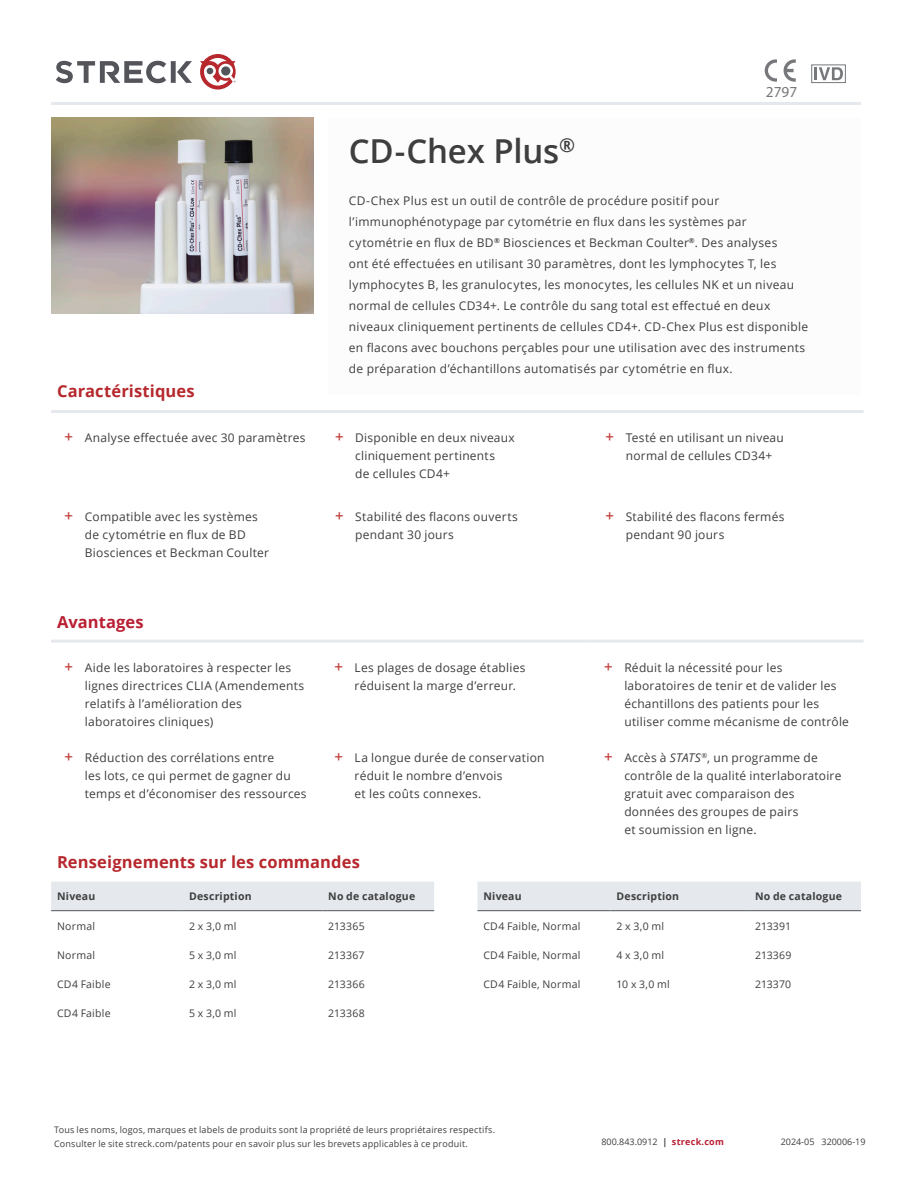
<style>
.page{position:relative;width:918px;height:1188px;background:#fff}
.page>*{position:absolute;margin:0;border:0;box-sizing:border-box;transform-origin:0 0}
.Product_Title{font:600 33px "Open Sans";letter-spacing:-.005em;color:#3e3e3f}
.Table_Header{font:700 16.5px "Open Sans";letter-spacing:.01em;color:#b6282d}
.Table_header{font:700 16.5px "Open Sans";letter-spacing:.005em;color:#b6282d}
.Table_Header-2{font:700 16.5px "Open Sans";color:#ba1f33}
.t1{font:15.3px "Myriad Pro";color:#76787b}
.Body_Copy{font:12px/18px "Open Sans";letter-spacing:.025em;color:#3e3e3f}
.Table_Copy{font:10.5px "Open Sans";letter-spacing:.02em;color:#3e3e3f}
.Table_subhead{font:700 10.5px "Open Sans";letter-spacing:.02em;color:#3e3e3f}
.Regulatory_-_left_align{font:9px "Open Sans";letter-spacing:.02em;color:#3e3e3f}
.Regulatory_-_left_align-2{font:9px "Open Sans";color:#3e3e3f}
.s1{font-weight:600;font-size:15px;color:#c24340}
.s2{font-style:italic}
.s3{font-weight:700}
.s4{font-weight:700;color:#ba1f33}
</style>
<div class="page">
<svg style="left:200px;top:54px;width:36px;height:36px"></svg>
<svg style="left:56px;top:61px;width:136px;height:22px"></svg>
<hr style="left:51px;top:102px;width:810px;height:3px;background:#e5e8ed">
<svg style="left:784px;top:59px;width:12px;height:23px"></svg>
<svg style="left:765px;top:59px;width:12px;height:23px"></svg>
<div style="left:811px;top:65px;width:35px;height:18px;border:1px solid #76787b"></div>
<svg style="left:815px;top:67px;width:28px;height:13px"></svg>
<hr style="left:51px;top:640px;width:270px;height:3px;background:#e5e8ed">
<hr style="left:321px;top:640px;width:270px;height:3px;background:#e5e8ed">
<hr style="left:591px;top:640px;width:273px;height:3px;background:#e5e8ed">
<hr style="left:51px;top:410px;width:271px;height:3px;background:#e5e8ed">
<hr style="left:322px;top:410px;width:270px;height:3px;background:#e5e8ed">
<hr style="left:592px;top:410px;width:272px;height:3px;background:#e5e8ed">
<div style="left:51px;top:882px;width:383px;height:28px;background:#e5e8ed"></div>
<hr style="left:51px;top:910px;width:132px;height:1px;background:#54555a">
<hr style="left:183px;top:910px;width:139px;height:1px;background:#54555a">
<hr style="left:322px;top:910px;width:112px;height:1px;background:#54555a">
<div style="left:477px;top:882px;width:384px;height:28px;background:#e5e8ed"></div>
<hr style="left:477px;top:910px;width:134px;height:1px;background:#54555a">
<hr style="left:611px;top:910px;width:138px;height:1px;background:#54555a">
<hr style="left:749px;top:910px;width:112px;height:1px;background:#54555a">
<img style="left:51px;top:117px;width:262px;height:197px">
<p class="t1" style="left:766px;top:83px;width:33px">2797</p>
<p class="Product_Title" style="left:349px;top:129px;width:228px">CD-Chex Plus<sup>®</sup></p>
<p class="Body_Copy" style="left:349px;top:189px;width:461px;line-height:21px">CD-Chex Plus est un outil de contrôle de procédure positif pour l’immunophénotypage par cytométrie en flux dans les systèmes par cytométrie en flux de BD<sup>®</sup> Biosciences et Beckman Coulter<sup>®</sup>. Des analyses<br>ont été effectuées en utilisant 30 paramètres, dont les lymphocytes T, les lymphocytes B, les granulocytes, les monocytes, les cellules NK et un niveau normal de cellules CD34+. Le contrôle du sang total est effectué en deux niveaux cliniquement pertinents de cellules CD4+. CD-Chex Plus est disponible en flacons avec bouchons perçables pour une utilisation avec des instruments de préparation d’échantillons automatisés par cytométrie en flux.</p>
<p class="Table_header" style="left:57px;top:380px;width:139px">Caractéristiques</p>
<p class="Body_Copy" style="left:65px;top:429px;width:242px"><span class="s1">+</span> Analyse effectuée avec 30 paramètres</p>
<p class="Body_Copy" style="left:355px;top:429px;width:161px;text-indent:-20px"><span class="s1">+</span> Disponible en deux niveaux cliniquement pertinents<br>de cellules CD4+</p>
<p class="Body_Copy" style="left:626px;top:429px;width:160px;text-indent:-20px"><span class="s1">+</span> Testé en utilisant un niveau normal de cellules CD34+</p>
<p class="Body_Copy" style="left:85px;top:508px;width:186px;text-indent:-20px"><span class="s1">+</span> Compatible avec les systèmes de cytométrie en flux de BD<br>Biosciences et Beckman Coulter</p>
<p class="Body_Copy" style="left:355px;top:508px;width:164px;text-indent:-20px"><span class="s1">+</span> Stabilité des flacons ouverts pendant 30 jours</p>
<p class="Body_Copy" style="left:626px;top:508px;width:160px;text-indent:-20px"><span class="s1">+</span> Stabilité des flacons fermés pendant 90 jours</p>
<p class="Table_Header-2" style="left:57px;top:610px;width:88px">Avantages</p>
<p class="Body_Copy" style="left:85px;top:658px;width:221px;text-indent:-20px"><span class="s1">+</span> Aide les laboratoires à respecter les lignes directrices CLIA (Amendements relatifs à l’amélioration des laboratoires cliniques)</p>
<p class="Body_Copy" style="left:355px;top:658px;width:172px;text-indent:-20px"><span class="s1">+</span> Les plages de dosage établies réduisent la marge d’erreur.</p>
<p class="Body_Copy" style="left:624px;top:658px;width:226px;text-indent:-20px"><span class="s1">+</span> Réduit la nécessité pour les laboratoires de tenir et de valider les échantillons des patients pour les utiliser comme mécanisme de contrôle</p>
<p class="Body_Copy" style="left:85px;top:749px;width:223px;text-indent:-20px"><span class="s1">+</span> Réduction des corrélations entre<br>les lots, ce qui permet de gagner du temps et d’économiser des ressources</p>
<p class="Body_Copy" style="left:355px;top:749px;width:192px;text-indent:-20px"><span class="s1">+</span> La longue durée de conservation réduit le nombre d’envois<br>et les coûts connexes.</p>
<p class="Body_Copy" style="left:624px;top:749px;width:219px;text-indent:-20px"><span class="s1">+</span> Accès à <span class="s2">STATS</span><sup>®</sup>, un programme de contrôle de la qualité interlaboratoire gratuit avec comparaison des données des groupes de pairs<br>et soumission en ligne.</p>
<p class="Table_Header" style="left:57px;top:850px;width:304px">Renseignements sur les commandes</p>
<p class="Table_subhead" style="left:57px;top:889px;width:40px">Niveau</p>
<p class="Table_subhead" style="left:189px;top:889px;width:64px">Description</p>
<p class="Table_subhead" style="left:328px;top:889px;width:88px">No de catalogue</p>
<p class="Table_Copy" style="left:57px;top:919px;width:39px">Normal</p>
<p class="Table_Copy" style="left:189px;top:919px;width:49px">2 x 3,0 ml</p>
<p class="Table_Copy" style="left:328px;top:919px;width:38px">213365</p>
<p class="Table_Copy" style="left:57px;top:948px;width:39px">Normal</p>
<p class="Table_Copy" style="left:189px;top:948px;width:49px">5 x 3,0 ml</p>
<p class="Table_Copy" style="left:328px;top:948px;width:38px">213367</p>
<p class="Table_Copy" style="left:57px;top:977px;width:55px">CD4 Faible</p>
<p class="Table_Copy" style="left:189px;top:977px;width:49px">2 x 3,0 ml</p>
<p class="Table_Copy" style="left:328px;top:977px;width:38px">213366</p>
<p class="Table_Copy" style="left:57px;top:1006px;width:55px">CD4 Faible</p>
<p class="Table_Copy" style="left:189px;top:1006px;width:49px">5 x 3,0 ml</p>
<p class="Table_Copy" style="left:328px;top:1006px;width:38px">213368</p>
<p class="Table_subhead" style="left:483px;top:889px;width:40px">Niveau</p>
<p class="Table_subhead" style="left:617px;top:889px;width:64px">Description</p>
<p class="Table_subhead" style="left:755px;top:889px;width:88px">No de catalogue</p>
<p class="Table_Copy" style="left:483px;top:919px;width:98px">CD4 Faible, Normal</p>
<p class="Table_Copy" style="left:617px;top:919px;width:49px">2 x 3,0 ml</p>
<p class="Table_Copy" style="left:755px;top:919px;width:38px">213391</p>
<p class="Table_Copy" style="left:483px;top:948px;width:98px">CD4 Faible, Normal</p>
<p class="Table_Copy" style="left:617px;top:948px;width:49px">4 x 3,0 ml</p>
<p class="Table_Copy" style="left:755px;top:948px;width:38px">213369</p>
<p class="Table_Copy" style="left:483px;top:977px;width:98px">CD4 Faible, Normal</p>
<p class="Table_Copy" style="left:617px;top:977px;width:55px">10 x 3,0 ml</p>
<p class="Table_Copy" style="left:755px;top:977px;width:38px">213370</p>
<p class="Regulatory_-_left_align" style="left:54px;top:1124px;width:443px">Tous les noms, logos, marques et labels de produits sont la propriété de leurs propriétaires respectifs.</p>
<p class="Regulatory_-_left_align" style="left:54px;top:1137px;width:415px">Consulter le site streck.com/patents pour en savoir plus sur les brevets applicables à ce produit.</p>
<p class="Regulatory_-_left_align-2" style="left:601px;top:1135px;width:124px">800.843.0912 <span class="s3">|</span> <span class="s4">streck.com</span></p>
<p class="Regulatory_-_left_align-2" style="left:781px;top:1135px;width:86px">2024-05 320006-19</p>
</div>
